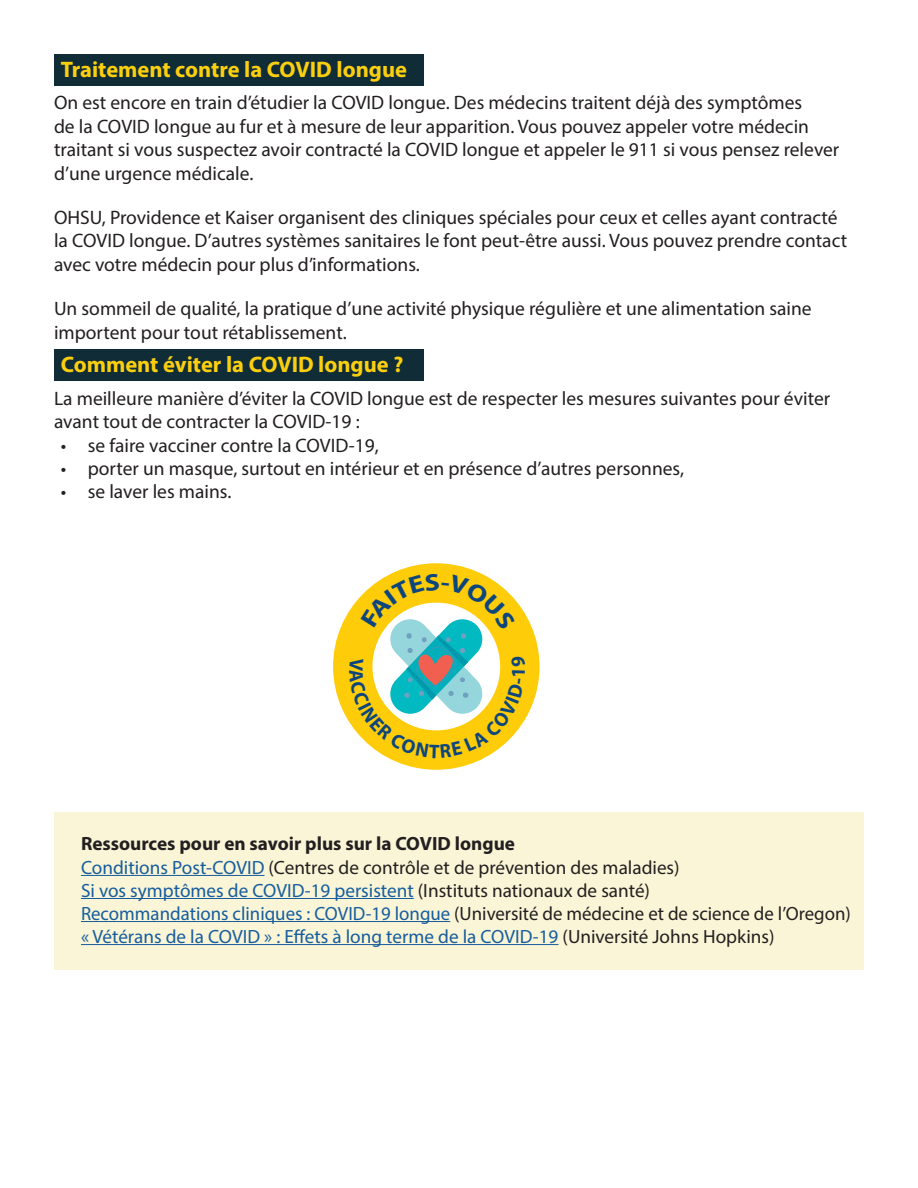
<style>
.page{position:relative;width:918px;height:1188px;background:#fff}
.page>*{position:absolute;margin:0;border:0;box-sizing:border-box;transform-origin:0 0}
.t1{font:700 22.5px "Myriad Pro";color:#fccf0e}
.t2{font:19.5px/23.4px "Myriad Pro";color:#231f20}
.t3{font:19.2px "Myriad Pro";color:#231f20}
.t4{font:19.2px "Myriad Pro";color:#175d9e}
.t5{font:700 19.2px "Myriad Pro";color:#231f20}
.s1{color:#175d9e}
.s2{color:#231f20}
</style>
<div class="page">
<div style="left:54px;top:54px;width:369px;height:32px;background:#102d37"></div>
<div style="left:54px;top:813px;width:810px;height:157px;background:#f9f5d6"></div>
<hr style="left:81px;top:875px;width:184px;height:1px;background:#175d9e">
<hr style="left:81px;top:898px;width:333px;height:1px;background:#175d9e">
<hr style="left:81px;top:921px;width:369px;height:1px;background:#175d9e">
<hr style="left:81px;top:944px;width:477px;height:1px;background:#175d9e">
<div style="left:54px;top:349px;width:369px;height:32px;background:#102d37"></div>
<div style="left:333px;top:563px;width:207px;height:207px;background:#fecc09;border-radius:50%"></div>
<svg style="left:349px;top:573px;width:176px;height:185px"></svg>
<p class="t1" style="left:61px;top:55px;width:348px">Traitement contre la COVID longue</p>
<p class="t2" style="left:54px;top:91px;width:787px">On est encore en train d’étudier la COVID longue. Des médecins traitent déjà des symptômes<br>de la COVID longue au fur et à mesure de leur apparition. Vous pouvez appeler votre médecin traitant si vous suspectez avoir contracté la COVID longue et appeler le 911 si vous pensez relever d’une urgence médicale.</p>
<p class="t2" style="left:54px;top:206px;width:795px">OHSU, Providence et Kaiser organisent des cliniques spéciales pour ceux et celles ayant contracté la COVID longue. D’autres systèmes sanitaires le font peut-être aussi. Vous pouvez prendre contact avec votre médecin pour plus d’informations.</p>
<p class="t2" style="left:54px;top:297px;width:759px">Un sommeil de qualité, la pratique d’une activité physique régulière et une alimentation saine importent pour tout rétablissement.</p>
<p class="t1" style="left:61px;top:350px;width:344px">Comment éviter la COVID longue ?</p>
<p class="t2" style="left:54px;top:386px;width:778px">La meilleure manière d’éviter la COVID longue est de respecter les mesures suivantes pour éviter avant tout de contracter la COVID-19 :</p>
<p class="t2" style="left:61px;top:433px;width:319px">• se faire vacciner contre la COVID-19,</p>
<p class="t2" style="left:61px;top:456px;width:625px">• porter un masque, surtout en intérieur et en présence d’autres personnes,</p>
<p class="t2" style="left:61px;top:480px;width:172px">• se laver les mains.</p>
<p class="t5" style="left:81px;top:831px;width:436px">Ressources pour en savoir plus sur la COVID longue</p>
<p class="t3" style="left:81px;top:855px;width:600px"><span class="s1">Conditions Post-COVID</span> (Centres de contrôle et de prévention des maladies)</p>
<p class="t4" style="left:81px;top:878px;width:571px">Si vos symptômes de COVID-19 persistent <span class="s2">(Instituts nationaux de santé)</span></p>
<p class="t3" style="left:81px;top:901px;width:771px"><span class="s1">Recommandations cliniques : COVID-19 longue</span> (Université de médecine et de science de l’Oregon)</p>
<p class="t4" style="left:81px;top:924px;width:695px">« Vétérans de la COVID » : Effets à long terme de la COVID-19 <span class="s2">(Université Johns Hopkins)</span></p>
</div>
